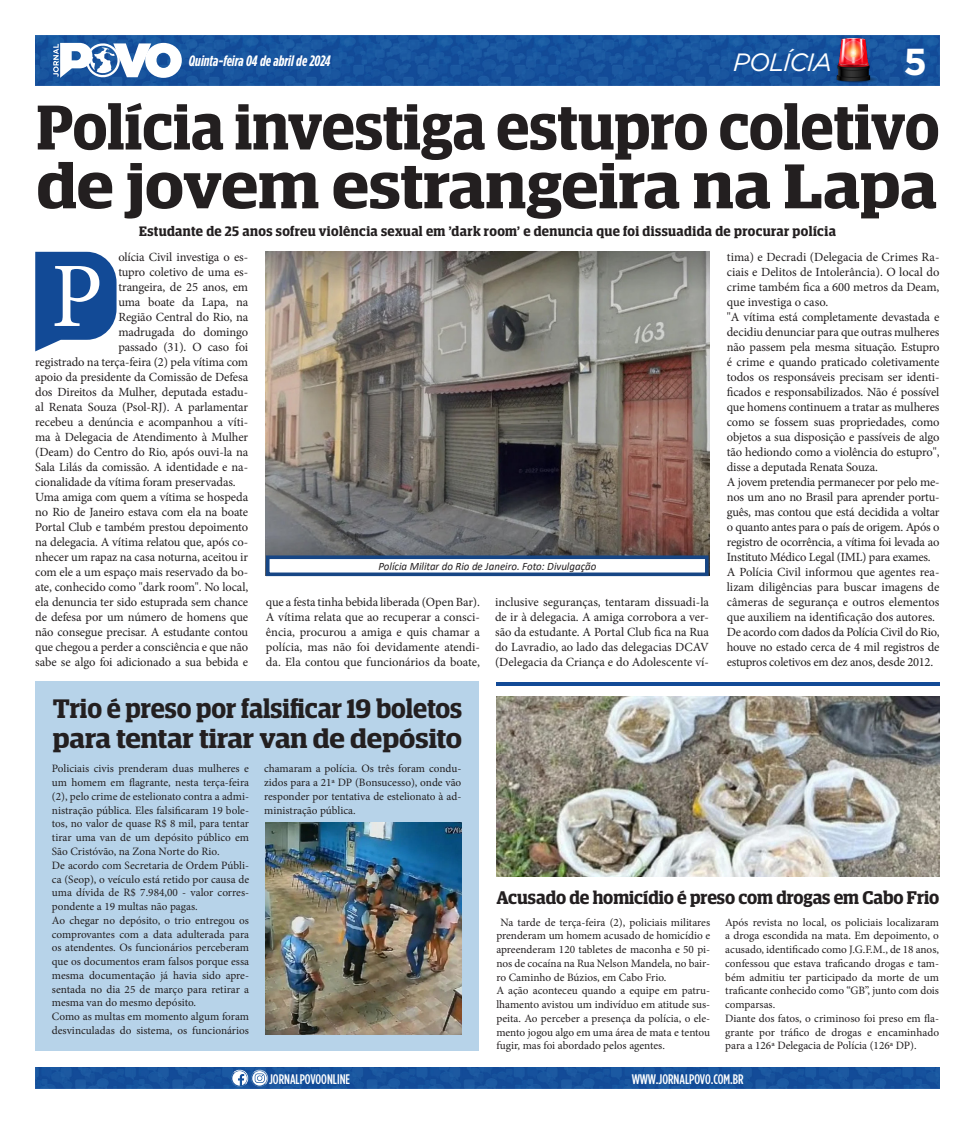
<style>
.page{position:relative;width:975px;height:1124px;background:#fff}
.page>*{position:absolute;margin:0;border:0;box-sizing:border-box;transform-origin:0 0}
.t1{font:92.12px "Minion Pro";color:#fff}
.t2{font:600 63.25px/58.8px "Guardian Egyptian Display";letter-spacing:-.005em;color:#231f20}
.t3{font:700 37.5px "Gotham";color:#fff}
.t4{font:600 26.88px/30px "Guardian Egyptian Display";color:#231f20}
.t5{font:italic 25px "Gotham";letter-spacing:-.04em;color:#fff}
.t6{font:600 18.38px "Guardian Egyptian Display";letter-spacing:-.005em;color:#231f20}
.t7{font:italic 700 15px "Gotham Cond";color:#fff}
.t8{font:500 13.88px "Gotham Cond";color:#fff}
.t9{font:600 13.75px "Guardian Egyptian Display";letter-spacing:.03em;color:#231f20}
.t10{font:12.5px/15px "Minion Pro";letter-spacing:-.01em;color:#231f20;text-align:justify}
.t11{font:11.25px/13.8px "Minion Pro";color:#231f20;text-align:justify}
.t12{font:italic 11.25px "Calibri";color:#231f20}
</style>
<div class="page">
<div style="left:35px;top:1067px;width:904px;height:21px;background:#17529d"></div>
<img style="left:35px;top:35px;width:904px;height:50px">
<svg style="left:53px;top:42px;width:129px;height:37px"></svg>
<svg style="left:230px;top:1068px;width:39px;height:18px"></svg>
<img style="left:833px;top:38px;width:45px;height:45px">
<img style="left:266px;top:252px;width:443px;height:323px">
<div style="left:266px;top:555px;width:442px;height:21px;background:#fff;border:4px solid #174685"></div>
<div style="left:35px;top:680px;width:443px;height:370px;background:#b7d3e9"></div>
<img style="left:496px;top:696px;width:443px;height:180px">
<img style="left:266px;top:822px;width:195px;height:212px">
<hr style="left:496px;top:682px;width:443px;height:3px;background:#124a96">
<svg style="left:35px;top:252px;width:81px;height:99px;background:#3363a4"></svg>
<p class="t7" style="left:189px;top:52px;width:143px">Quinta-feira 04 de abril de 2024</p>
<h3 class="t3" style="left:903px;top:37px;width:25px">5</h3>
<h3 class="t5" style="left:733px;top:47px;width:100px">POLÍCIA</h3>
<p class="t2" style="left:37px;top:98px;width:904px">Polícia investiga estupro coletivo de jovem estrangeira na Lapa</p>
<p class="t10" style="left:118px;top:249px;width:131px">olícia Civil investiga o es-</p>
<p class="t10" style="left:118px;top:264px;width:131px">tupro coletivo de uma es-</p>
<p class="t10" style="left:118px;top:279px;width:131px">trangeira, de 25 anos, em</p>
<p class="t10" style="left:118px;top:294px;width:131px">uma boate da Lapa, na</p>
<p class="t10" style="left:118px;top:309px;width:131px">Região Central do Rio, na</p>
<p class="t10" style="left:118px;top:324px;width:131px">madrugada do domingo</p>
<p class="t10" style="left:118px;top:339px;width:131px">passado (31). O caso foi</p>
<p class="t10" style="left:35px;top:354px;width:214px">registrado na terça-feira (2) pela vítima com</p>
<p class="t10" style="left:35px;top:369px;width:214px">apoio da presidente da Comissão de Defesa</p>
<p class="t10" style="left:35px;top:384px;width:214px">dos Direitos da Mulher, deputada estadu-</p>
<p class="t10" style="left:35px;top:399px;width:214px">al Renata Souza (Psol-RJ). A parlamentar</p>
<p class="t10" style="left:35px;top:414px;width:214px">recebeu a denúncia e acompanhou a víti-</p>
<p class="t10" style="left:35px;top:429px;width:214px">ma à Delegacia de Atendimento à Mulher</p>
<p class="t10" style="left:35px;top:444px;width:214px">(Deam) do Centro do Rio, após ouvi-la na</p>
<p class="t10" style="left:35px;top:459px;width:214px">Sala Lilás da comissão. A identidade e na-</p>
<p class="t10" style="left:35px;top:474px;width:202px">cionalidade da vítima foram preservadas.</p>
<p class="t10" style="left:35px;top:489px;width:214px">Uma amiga com quem a vítima se hospeda no Rio de Janeiro estava com ela na boate Portal Club e também prestou depoimento na delegacia. A vítima relatou que, após co&shy;nhecer um rapaz na casa noturna, aceitou ir com ele a um espaço mais reservado da bo&shy;ate, conhecido como "dark room". No local, ela denuncia ter sido estuprada sem chance de defesa por um número de homens que não consegue precisar. A estudante contou que chegou a perder a consciência e que não sabe se algo foi adicionado a sua bebida e</p>
<p class="t9" style="left:139px;top:223px;width:698px">Estudante de 25 anos sofreu violência sexual em 'dark room' e denuncia que foi dissuadida de procurar polícia</p>
<p class="t10" style="left:726px;top:249px;width:214px">tima) e Decradi (Delegacia de Crimes Ra&shy;ciais e Delitos de Intolerância). O local do crime também fica a 600 metros da Deam, que investiga o caso.</p>
<p class="t10" style="left:726px;top:309px;width:214px">"A vítima está completamente devastada e decidiu denunciar para que outras mulheres não passem pela mesma situação. Estupro é crime e quando praticado coletivamente todos os responsáveis precisam ser identi&shy;ficados e responsabilizados. Não é possível que homens continuem a tratar as mulheres como se fossem suas propriedades, como objetos a sua disposição e passíveis de algo tão hediondo como a violência do estupro", disse a deputada Renata Souza.</p>
<p class="t10" style="left:726px;top:474px;width:214px">A jovem pretendia permanecer por pelo me&shy;nos um ano no Brasil para aprender portu&shy;guês, mas contou que está decidida a voltar o quanto antes para o país de origem. Após o registro de ocorrência, a vítima foi levada ao Instituto Médico Legal (IML) para exames.</p>
<p class="t10" style="left:726px;top:564px;width:214px">A Polícia Civil informou que agentes rea&shy;lizam diligências para buscar imagens de câmeras de segurança e outros elementos que auxiliem na identificação dos autores.</p>
<p class="t10" style="left:726px;top:624px;width:214px">De acordo com dados da Polícia Civil do Rio, houve no estado cerca de 4 mil registros de estupros coletivos em dez anos, desde 2012.</p>
<p class="t1" style="left:51px;top:235px;width:53px">P</p>
<p class="t12" style="left:378px;top:558px;width:219px">Polícia Militar do Rio de Janeiro. Foto: Divulgação</p>
<p class="t10" style="left:266px;top:594px;width:215px">que a festa tinha bebida liberada (Open Bar).</p>
<p class="t10" style="left:266px;top:609px;width:215px">A vítima relata que ao recuperar a consci&shy;ência, procurou a amiga e quis chamar a polícia, mas não foi devidamente atendi&shy;da. Ela contou que funcionários da boate,</p>
<p class="t10" style="left:495px;top:594px;width:215px">inclusive seguranças, tentaram dissuadi-la de ir à delegacia. A amiga corrobora a ver&shy;são da estudante. A Portal Club fica na Rua do Lavradio, ao lado das delegacias DCAV (Delegacia da Criança e do Adolescente ví-</p>
<p class="t4" style="left:53px;top:693px;width:411px">Trio é preso por falsificar 19 boletos para tentar tirar van de depósito</p>
<p class="t11" style="left:52px;top:761px;width:199px">Policiais civis prenderam duas mulheres e um homem em flagrante, nesta terça-feira (2), pelo crime de estelionato contra a admi&shy;nistração pública. Eles falsificaram 19 bole&shy;tos, no valor de quase R$ 8 mil, para tentar tirar uma van de um depósito público em São Cristóvão, na Zona Norte do Rio.</p>
<p class="t11" style="left:52px;top:858px;width:199px">De acordo com Secretaria de Ordem Públi&shy;ca (Seop), o veículo está retido por causa de uma dívida de R$ 7.984,00 - valor corres&shy;pondente a 19 multas não pagas.</p>
<p class="t11" style="left:52px;top:913px;width:199px">Ao chegar no depósito, o trio entregou os comprovantes com a data adulterada para os atendentes. Os funcionários perceberam que os documentos eram falsos porque essa mesma documentação já havia sido apre&shy;sentada no dia 25 de março para retirar a mesma van do mesmo depósito.</p>
<p class="t11" style="left:52px;top:1009px;width:199px">Como as multas em momento algum foram desvinculadas do sistema, os funcionários</p>
<p class="t11" style="left:264px;top:761px;width:199px">chamaram a polícia. Os três foram condu&shy;zidos para a 21ª DP (Bonsucesso), onde vão responder por tentativa de estelionato à ad&shy;ministração pública.</p>
<p class="t6" style="left:496px;top:887px;width:444px">Acusado de homicídio é preso com drogas em Cabo Frio</p>
<p class="t11" style="left:496px;top:914px;width:215px;text-indent:4px">Na tarde de terça-feira (2), policiais militares prenderam um homem acusado de homicídio e apreenderam 120 tabletes de maconha e 50 pi&shy;nos de cocaína na Rua Nelson Mandela, no bair&shy;ro Caminho de Búzios, em Cabo Frio.</p>
<p class="t11" style="left:496px;top:983px;width:215px">A ação aconteceu quando a equipe em patru&shy;lhamento avistou um indivíduo em atitude sus&shy;peita. Ao perceber a presença da polícia, o ele&shy;mento jogou algo em uma área de mata e tentou fugir, mas foi abordado pelos agentes.</p>
<p class="t11" style="left:725px;top:914px;width:215px">Após revista no local, os policiais localizaram a droga escondida na mata. Em depoimento, o acusado, identificado como J.G.F.M., de 18 anos, confessou que estava traficando drogas e tam&shy;bém admitiu ter participado da morte de um traficante conhecido como “GB”, junto com dois comparsas.</p>
<p class="t11" style="left:725px;top:1011px;width:215px">Diante dos fatos, o criminoso foi preso em fla&shy;grante por tráfico de drogas e encaminhado para a 126ª Delegacia de Polícia (126ª DP).</p>
<p class="t8" style="left:269px;top:1070px;width:83px">JORNALPOVOONLINE</p>
<p class="t8" style="left:631px;top:1070px;width:113px">WWW.JORNALPOVO.COM.BR</p>
</div>
